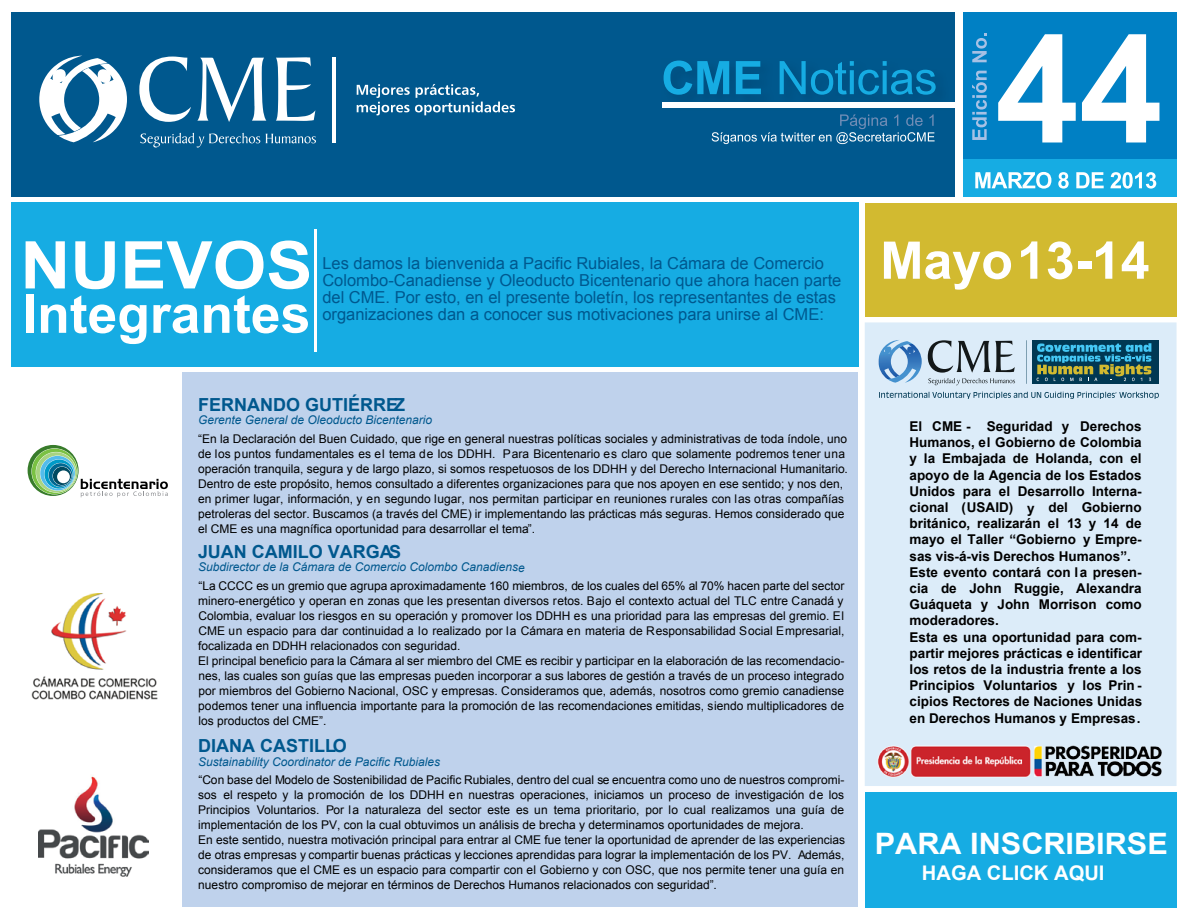
<style>
.page{position:relative;width:1188px;height:918px;background:#fff}
.page>*{position:absolute;margin:0;border:0;box-sizing:border-box;transform-origin:0 0}
.t1{font:700 65.85px "Arial";color:#fff;scale:1.05 1}
.t2{font:700 53.4px "Arial";color:#fff}
.t3{font:700 51.9px "Arial";color:#fff}
.t4{font:700 29.55px "Arial";color:#fff;scale:1.04 1}
.t5{font:700 20.1px "Arial";color:#fff}
.t6{font:700 18px "Arial";color:#00588e}
.t7{font:16.5px/17.1px "Arial";color:#00588e}
.t8{font:700 13.5px/16.2px "Arial";color:#000}
.t9{font:12px/15px "Arial";color:#000}
.t10{font:italic 12px "Arial";color:#00588e}
</style>
<div class="page">
<div style="left:865px;top:792px;width:312px;height:115px;background:#16ace3"></div>
<div style="left:11px;top:12px;width:944px;height:185px;background:#00588e"></div>
<svg style="left:39px;top:56px;width:88px;height:86px"></svg>
<svg style="left:139px;top:57px;width:176px;height:65px"></svg>
<svg style="left:140px;top:133px;width:176px;height:15px"></svg>
<svg style="left:357px;top:84px;width:158px;height:31px"></svg>
<hr style="left:332px;top:58px;width:4px;height:85px;background:#fff">
<img style="left:662px;top:60px;width:289px;height:48px">
<svg style="left:664px;top:61px;width:65px;height:34px"></svg>
<svg style="left:736px;top:61px;width:25px;height:33px"></svg>
<svg style="left:780px;top:61px;width:156px;height:34px"></svg>
<div style="left:963px;top:12px;width:214px;height:178px;background:#0080c4"></div>
<svg style="left:998px;top:34px;width:78px;height:108px"></svg>
<svg style="left:1082px;top:34px;width:77px;height:108px"></svg>
<svg style="left:972px;top:71px;width:15px;height:69px"></svg>
<svg style="left:972px;top:33px;width:15px;height:29px"></svg>
<div style="left:963px;top:160px;width:214px;height:37px;background:#16ace3"></div>
<svg style="left:712px;top:114px;width:223px;height:30px"></svg>
<div style="left:663px;top:103px;width:298px;height:5px;background:#fff"></div>
<svg style="left:975px;top:172px;width:76px;height:17px"></svg>
<svg style="left:1058px;top:172px;width:11px;height:17px"></svg>
<svg style="left:1076px;top:172px;width:28px;height:16px"></svg>
<svg style="left:1110px;top:172px;width:46px;height:17px"></svg>
<div style="left:183px;top:372px;width:675px;height:535px;background:#bfd2ec"></div>
<div style="left:11px;top:203px;width:848px;height:164px;background:#16ace3"></div>
<hr style="left:314px;top:230px;width:3px;height:122px;background:#fff">
<svg style="left:28px;top:445px;width:140px;height:52px"></svg>
<img style="left:31px;top:676px;width:127px;height:24px">
<img style="left:51px;top:594px;width:75px;height:76px">
<img style="left:38px;top:776px;width:111px;height:101px">
<div style="left:865px;top:322px;width:312px;height:464px;background:#dcecf9"></div>
<div style="left:865px;top:203px;width:312px;height:114px;background:#d2ba30"></div>
<div style="left:1032px;top:340px;width:127px;height:44px;background:#003853"></div>
<svg style="left:928px;top:340px;width:87px;height:45px;background:#acb9c3"></svg>
<img style="left:878px;top:340px;width:35px;height:39px">
<img style="left:887px;top:344px;width:35px;height:39px">
<hr style="left:1026px;top:340px;width:1px;height:44px;background:#003853">
<svg style="left:1037px;top:343px;width:114px;height:38px"></svg>
<svg style="left:879px;top:392px;width:280px;height:7px;background:#a0bbcb"></svg>
<img style="left:874px;top:687px;width:294px;height:99px">
<h1 class="t1" style="left:20px;top:221px;width:280px">NUEVOS</h1>
<h2 class="t2" style="left:22px;top:278px;width:260px">Integrante</h2>
<p class="t7" style="left:322px;top:254px;width:521px">Les damos la bienvenida a Pacific Rubiales, la Cámara de Comercio Colombo-Canadiense y Oleoducto Bicentenario que ahora hacen parte del CME. Por esto, en el presente boletín, los representantes de estas organizaciones dan a conocer sus motivaciones para unirse al CME:</p>
<h3 class="t6" style="left:198px;top:392px;width:208px">FERNANDO GUTIÉRREZ</h3>
<p class="t10" style="left:198px;top:412px;width:236px">Gerente General de Oleoducto Bicentenario</p>
<p class="t9" style="left:198px;top:431px;width:651px">“En la Declaración del Buen Cuidado, que rige en general nuestras políticas sociales y administrativas de toda índole, uno de los puntos fundamentales es el tema de los DDHH. Para Bicentenario es claro que solamente podremos tener una operación tranquila, segura y de largo plazo, si somos respetuosos de los DDHH y del Derecho Internacional Humanitario.<br>Dentro de este propósito, hemos consultado a diferentes organizaciones para que nos apoyen en ese sentido; y nos den, en primer lugar, información, y en segundo lugar, nos permitan participar en reuniones rurales con las otras compañías petroleras del sector. Buscamos (a través del CME) ir implementando las prácticas más seguras. Hemos considerado que el CME es una magnífica oportunidad para desarrollar el tema”.</p>
<h3 class="t6" style="left:198px;top:540px;width:205px">JUAN CAMILO VARGAS</h3>
<p class="t10" style="left:198px;top:559px;width:328px">Subdirector de la Cámara de Comercio Colombo Canadiense</p>
<p class="t9" style="left:198px;top:579px;width:648px">“La CCCC es un gremio que agrupa aproximadamente 160 miembros, de los cuales del 65% al 70% hacen parte del sector minero-energético y operan en zonas que les presentan diversos retos. Bajo el contexto actual del TLC entre Canadá y Colombia, evaluar los riesgos en su operación y promover los DDHH es una prioridad para las empresas del gremio. El CME un espacio para dar continuidad a lo realizado por la Cámara en materia de Responsabilidad Social Empresarial, focalizada en DDHH relacionados con seguridad.<br>El principal beneficio para la Cámara al ser miembro del CME es recibir y participar en la elaboración de las recomendacio&shy;nes, las cuales son guías que las empresas pueden incorporar a sus labores de gestión a través de un proceso integrado por miembros del Gobierno Nacional, OSC y empresas. Consideramos que, además, nosotros como gremio canadiense podemos tener una influencia importante para la promoción de las recomendaciones emitidas, siendo multiplicadores de los productos del CME”.</p>
<h3 class="t6" style="left:198px;top:734px;width:150px">DIANA CASTILLO</h3>
<p class="t10" style="left:198px;top:754px;width:244px">Sustainability Coordinator de Pacific Rubiales</p>
<p class="t9" style="left:198px;top:772px;width:649px">“Con base del Modelo de Sostenibilidad de Pacific Rubiales, dentro del cual se encuentra como uno de nuestros compromi&shy;sos el respeto y la promoción de los DDHH en nuestras operaciones, iniciamos un proceso de investigación de los Principios Voluntarios. Por la naturaleza del sector este es un tema prioritario, por lo cual realizamos una guía de implementación de los PV, con la cual obtuvimos un análisis de brecha y determinamos oportunidades de mejora.<br>En este sentido, nuestra motivación principal para entrar al CME fue tener la oportunidad de aprender de las experiencias de otras empresas y compartir buenas prácticas y lecciones aprendidas para lograr la implementación de los PV. Además, consideramos que el CME es un espacio para compartir con el Gobierno y con OSC, que nos permite tener una guía en nuestro compromiso de mejorar en términos de Derechos Humanos relacionados con seguridad”.</p>
<h3 class="t3" style="left:880px;top:226px;width:271px">Mayo 13-14</h3>
<p class="t8" style="left:910px;top:419px;width:234px">El CME - Seguridad y Derechos<br>Humanos, el Gobierno de Colombia y la Embajada de Holanda, con el apoyo de la Agencia de los Estados<br>Unidos para el Desarrollo Interna&shy;cional (USAID) y del Gobierno británico, realizarán el 13 y 14 de mayo el Taller “Gobierno y Empre&shy;sas vis-á-vis Derechos Humanos”.<br>Este evento contará con la presen&shy;cia de John Ruggie, Alexandra<br>Guáqueta y John Morrison como moderadores.<br>Esta es una oportunidad para com&shy;partir mejores prácticas e identificar los retos de la industria frente a los<br>Principios Voluntarios y los Prin - cipios Rectores de Naciones Unidas en Derechos Humanos y Empresas.</p>
<h3 class="t4" style="left:875px;top:824px;width:283px">PARA INSCRIBIRSE</h3>
<h3 class="t5" style="left:922px;top:860px;width:184px">HAGA CLICK AQUI</h3>
</div>
